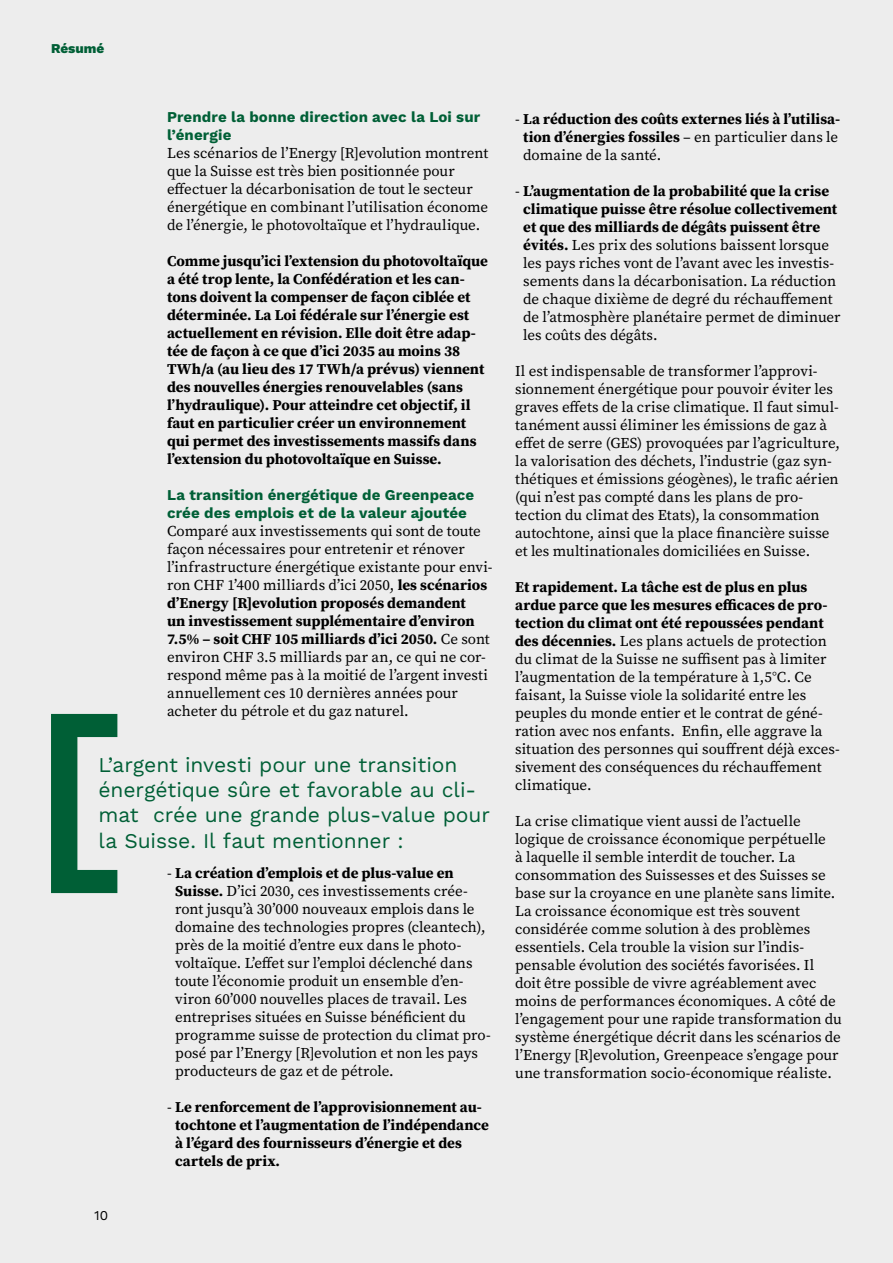
<style>
.page{position:relative;width:893px;height:1263px;background:#ededed}
.page>*{position:absolute;margin:0;border:0;box-sizing:border-box;transform-origin:0 0}
.Lead{font:21px/25.2px "Work Sans";letter-spacing:-.005em;color:#005f36}
.Fliesstext{font:15px/18px "Source Serif Pro";color:#000}
.Fliesstext-2{font:700 15px/18px "Source Serif Pro";color:#000}
.Titel_4{font:700 15px/18px "Work Sans";letter-spacing:.01em;color:#005f36}
.t1{font:800 13.5px "Work Sans";color:#005f36}
.t2{font:13.5px "Work Sans";color:#000}
.s1{font-weight:700}
.s2{font-weight:400}
</style>
<div class="page">
<svg style="left:51px;top:714px;width:66px;height:179px"></svg>
<p class="t1" style="left:51px;top:40px;width:55px">Résumé</p>
<p class="Titel_4" style="left:167px;top:109px;width:315px">Prendre la bonne direction avec la Loi sur l’énergie</p>
<p class="Fliesstext" style="left:167px;top:144px;width:323px">Les scénarios de l’Energy [R]evolution montrent que la Suisse est très bien positionnée pour effectuer la décarbonisation de tout le secteur énergétique en combinant l’utilisation économe de l’énergie, le photovoltaïque et l’hydraulique.</p>
<p class="Fliesstext-2" style="left:167px;top:252px;width:322px">Comme jusqu’ici l’extension du photovoltaïque a été trop lente, la Confédération et les can&shy;tons doivent la compenser de façon ciblée et déterminée. La Loi fédérale sur l’énergie est actuellement en révision. Elle doit être adap&shy;tée de façon à ce que d’ici 2035 au moins 38<br>TWh/a (au lieu des 17 TWh/a prévus) viennent des nouvelles énergies renouvelables (sans l’hydraulique). Pour atteindre cet objectif, il faut en particulier créer un environnement qui permet des investissements massifs dans l’extension du photovoltaïque en Suisse.</p>
<p class="Titel_4" style="left:167px;top:487px;width:309px">La transition énergétique de Greenpeace crée des emplois et de la valeur ajoutée</p>
<p class="Fliesstext" style="left:167px;top:522px;width:327px">Comparé aux investissements qui sont de toute façon nécessaires pour entretenir et rénover l’infrastructure énergétique existante pour envi&shy;ron CHF 1’400 milliards d’ici 2050, <span class="s1">les scénarios d’Energy [R]evolution proposés demandent<br>un investissement supplémentaire d’environ 7.5% – soit CHF 105 milliards d’ici 2050.</span> Ce sont environ CHF 3.5 milliards par an, ce qui ne cor&shy;respond même pas à la moitié de l’argent investi annuellement ces 10 dernières années pour acheter du pétrole et du gaz naturel.</p>
<p class="Lead" style="left:98px;top:753px;width:393px">L’argent investi pour une transition énergétique sûre et favorable au cli&shy;mat crée une grande plus-value pour la Suisse. Il faut mentionner :</p>
<p class="t2" style="left:94px;top:1208px;width:15px">10</p>
<p class="Fliesstext" style="left:175px;top:864px;width:317px;text-indent:-8px">- <span class="s1">La création d’emplois et de plus-value en Suisse.</span> D’ici 2030, ces investissements crée&shy;ront jusqu’à 30’000 nouveaux emplois dans le domaine des technologies propres (cleantech), près de la moitié d’entre eux dans le photo&shy;voltaïque. L’effet sur l’emploi déclenché dans toute l’économie produit un ensemble d’en&shy;viron 60’000 nouvelles places de travail. Les entreprises situées en Suisse bénéficient du programme suisse de protection du climat pro&shy;posé par l’Energy [R]evolution et non les pays producteurs de gaz et de pétrole.</p>
<p class="Fliesstext-2" style="left:175px;top:1098px;width:315px;text-indent:-8px"><span class="s2">-</span> Le renforcement de l’approvisionnement au&shy;tochtone et l’augmentation de l’indépendance à l’égard des fournisseurs d’énergie et des cartels de prix.</p>
<p class="Fliesstext-2" style="left:523px;top:110px;width:318px;text-indent:-8px"><span class="s2">-</span> La réduction des coûts externes liés à l’utilisa&shy;tion d’énergies fossiles <span class="s2">– en particulier dans le domaine de la santé.</span></p>
<p class="Fliesstext" style="left:523px;top:182px;width:319px;text-indent:-8px">- <span class="s1">L’augmentation de la probabilité que la crise climatique puisse être résolue collectivement et que des milliards de dégâts puissent être évités.</span> Les prix des solutions baissent lorsque les pays riches vont de l’avant avec les investis&shy;sements dans la décarbonisation. La réduction de chaque dixième de degré du réchauffement de l’atmosphère planétaire permet de diminuer les coûts des dégâts.</p>
<p class="Fliesstext" style="left:515px;top:362px;width:326px">Il est indispensable de transformer l’approvi&shy;sionnement énergétique pour pouvoir éviter les graves effets de la crise climatique. Il faut simul&shy;tanément aussi éliminer les émissions de gaz à effet de serre (GES) provoquées par l’agriculture, la valorisation des déchets, l’industrie (gaz syn&shy;thétiques et émissions géogènes), le trafic aérien (qui n’est pas compté dans les plans de pro&shy;tection du climat des Etats), la consommation autochtone, ainsi que la place financière suisse et les multinationales domiciliées en Suisse.</p>
<p class="Fliesstext" style="left:515px;top:578px;width:326px"><span class="s1">Et rapidement. La tâche est de plus en plus ardue parce que les mesures efficaces de pro&shy;tection du climat ont été repoussées pendant des décennies.</span> Les plans actuels de protection du climat de la Suisse ne suffisent pas à limiter l’augmentation de la température à 1,5°C. Ce faisant, la Suisse viole la solidarité entre les peuples du monde entier et le contrat de géné&shy;ration avec nos enfants. Enfin, elle aggrave la situation des personnes qui souffrent déjà exces&shy;sivement des conséquences du réchauffement climatique.</p>
<p class="Fliesstext" style="left:515px;top:812px;width:328px">La crise climatique vient aussi de l’actuelle logique de croissance économique perpétuelle<br>à laquelle il semble interdit de toucher. La consommation des Suissesses et des Suisses se base sur la croyance en une planète sans limite.<br>La croissance économique est très souvent considérée comme solution à des problèmes essentiels. Cela trouble la vision sur l’indis&shy;pensable évolution des sociétés favorisées. Il doit être possible de vivre agréablement avec moins de performances économiques. A côté de l’engagement pour une rapide transformation du système énergétique décrit dans les scénarios de l’Energy [R]evolution, Greenpeace s’engage pour une transformation socio-économique réaliste.</p>
</div>
